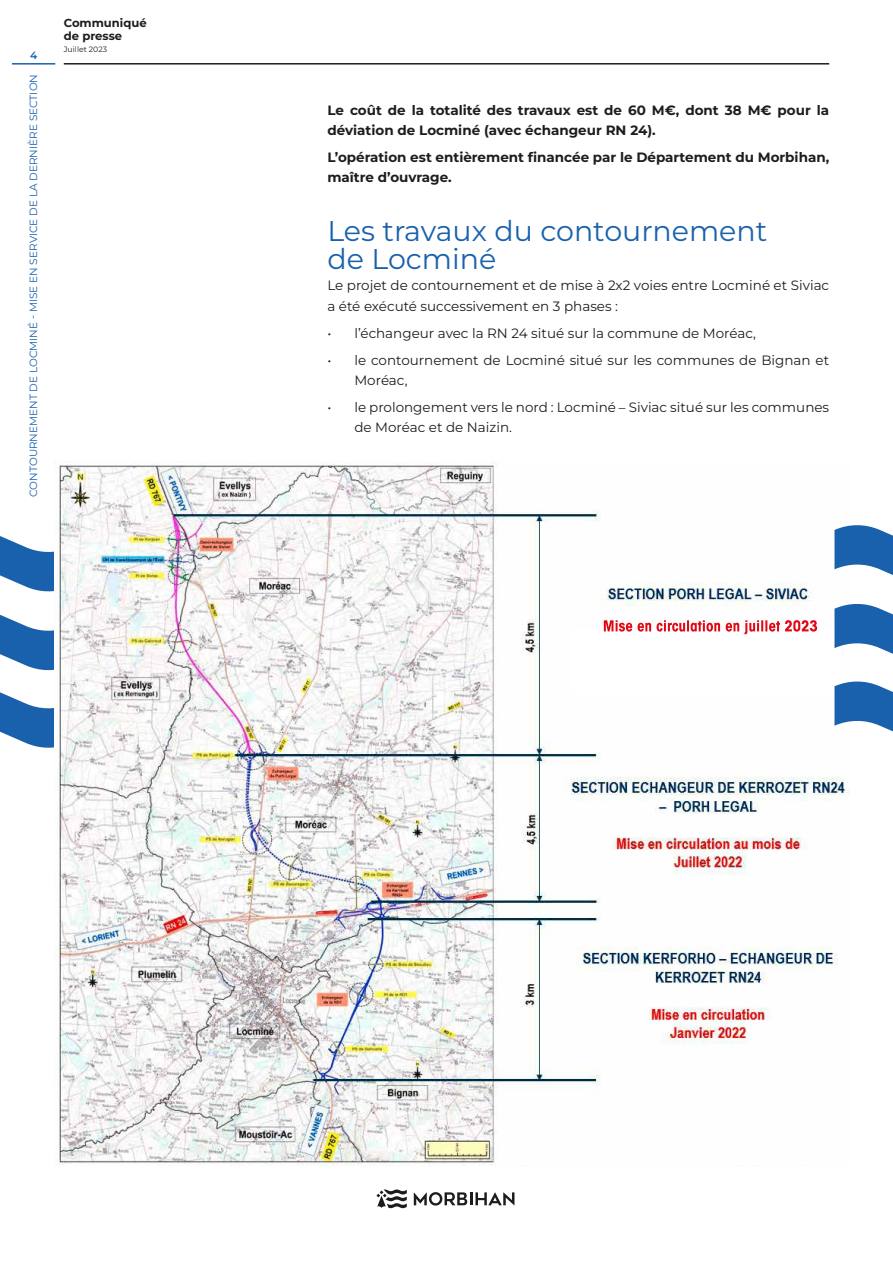
<style>
.page{position:relative;width:893px;height:1263px;background:#fff}
.page>*{position:absolute;margin:0;border:0;box-sizing:border-box;transform-origin:0 0}
.t1{font:28.5px/28.5px "Montserrat";color:#1961ac}
.t2{font:13.5px/20.2px "Montserrat";color:#1d1d1b}
.t3{font:700 13.5px/20.2px "Montserrat";color:#1d1d1b}
.t4{font:700 11.55px/14px "Montserrat";color:#1d1d1b}
.t5{font:10.5px "Montserrat";color:#1961ac}
.t6{font:600 10.5px "Montserrat";color:#1961ac}
.t7{font:7.8px "Montserrat";color:#1d1d1b}
</style>
<div class="page">
<svg style="left:414px;top:1192px;width:100px;height:13px"></svg>
<svg style="left:376px;top:1189px;width:31px;height:19px"></svg>
<hr style="left:12px;top:63px;width:43px;height:2px;background:#1961ac">
<hr style="left:64px;top:63px;width:765px;height:2px;background:#1d1d1b">
<svg style="left:0;top:614px;width:54px;height:57px"></svg>
<svg style="left:0;top:692px;width:54px;height:56px"></svg>
<svg style="left:0;top:536px;width:54px;height:56px"></svg>
<img style="left:54px;top:461px;width:795px;height:705px">
<div style="left:571px;top:628px;width:269px;height:66px;background:#fff"></div>
<svg style="left:604px;top:620px;width:213px;height:14px"></svg>
<svg style="left:834px;top:602px;width:59px;height:63px"></svg>
<svg style="left:834px;top:680px;width:59px;height:62px"></svg>
<svg style="left:834px;top:524px;width:59px;height:62px"></svg>
<p class="t6" style="left:30px;top:48px;width:9px">4</p>
<p class="t5" style="left:27px;top:497px;width:424px;rotate:-90deg">CONTOURNEMENT DE LOCMINÉ - MISE EN SERVICE DE LA DERNIÈRE SECTION</p>
<p class="t4" style="left:64px;top:15px;width:84px">Communiqué de presse</p>
<p class="t7" style="left:64px;top:44px;width:45px">Juillet 2023</p>
<p class="t3" style="left:327px;top:99px;width:503px">Le coût de la totalité des travaux est de 60 M€, dont 38 M€ pour la déviation de Locminé (avec échangeur RN 24).</p>
<p class="t3" style="left:327px;top:147px;width:503px">L’opération est entièrement financée par le Département du Morbihan, maître d’ouvrage.</p>
<h1 class="t1" style="left:327px;top:215px;width:441px">Les travaux du contournement de Locminé</h1>
<p class="t2" style="left:327px;top:275px;width:503px">Le projet de contournement et de mise à 2x2 voies entre Locminé et Siviac a été exécuté successivement en 3 phases :</p>
<p class="t2" style="left:327px;top:322px;width:430px">• l’échangeur avec la RN 24 situé sur la commune de Moréac,</p>
<p class="t2" style="left:354px;top:349px;width:476px;text-indent:-27px">• le contournement de Locminé situé sur les communes de Bignan et<br>Moréac,</p>
<p class="t2" style="left:354px;top:396px;width:476px;text-indent:-27px">• le prolongement vers le nord : Locminé – Siviac situé sur les communes de Moréac et de Naizin.</p>
</div>
